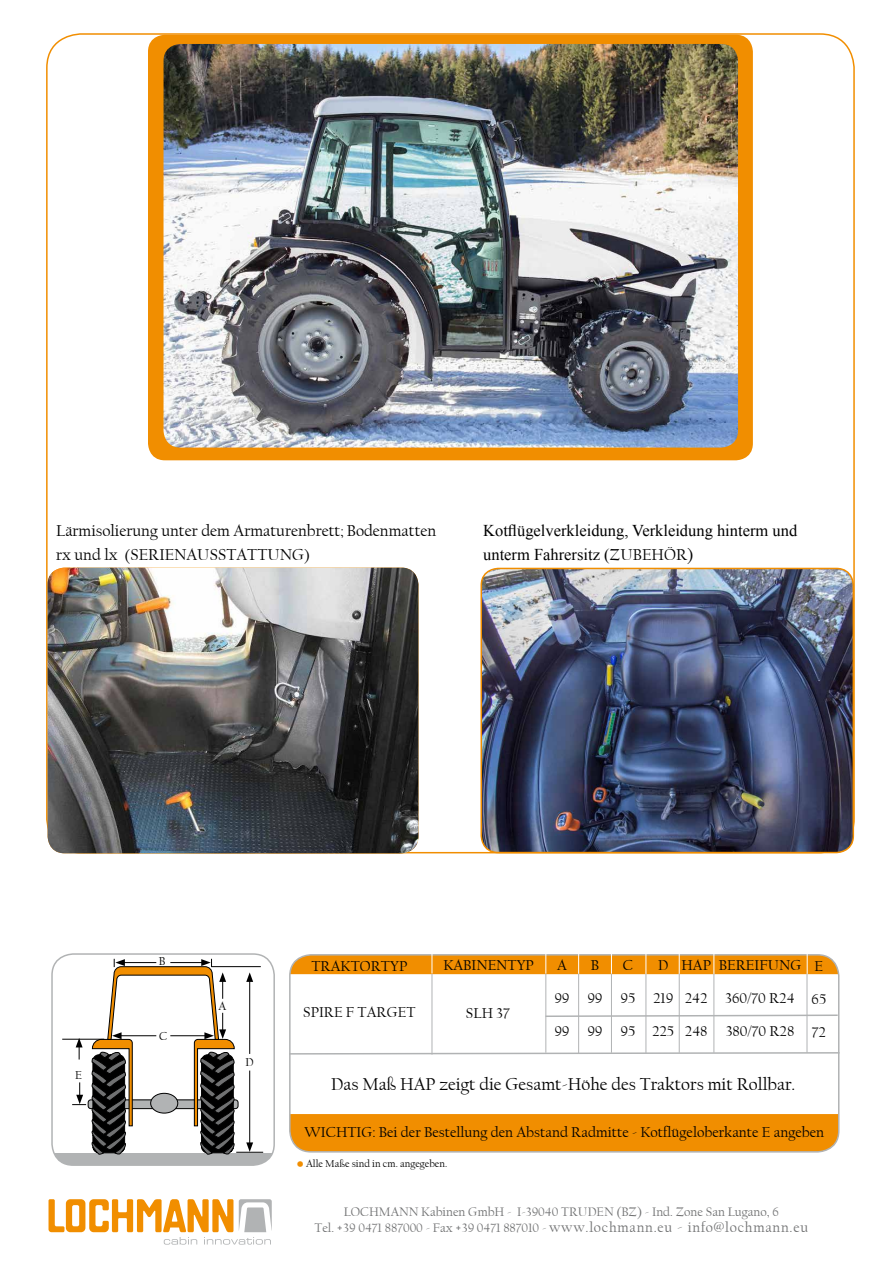
<style>
.page{position:relative;width:893px;height:1263px;background:#fff}
.page>*{position:absolute;margin:0;border:0;box-sizing:border-box;transform-origin:0 0}
.t1{font:18px "Californian FB";color:#000}
.t2{font:16.5px/24px "Californian FB";color:#000}
.t3{font:16.5px/24px "Times New Roman";color:#000}
.t4{font:15px "Californian FB";color:#000}
.t5{font:12.9px/16.2px "Californian FB";color:#707172;text-align:center}
.t6{font:12px "Californian FB";color:#000}
.t7{font:10.5px "Californian FB";color:#000}
.s1{font-size:15px}
.s2{font-family:"Californian FB"}
.s3{color:#f18e00}
.s4{font-size:14.55px}
.s5{font-size:16.2px}
</style>
<div class="page">
<div style="left:291px;top:1114px;width:548px;height:38px;background:#f18e00"></div>
<div style="left:289px;top:954px;width:550px;height:198px;border:2px solid #b1b3b4;border-radius:21px"></div>
<hr style="left:545px;top:973px;width:1px;height:80px;background:#b1b3b4">
<svg style="left:290px;top:954px;width:549px;height:20px;background:#ec9314"></svg>
<hr style="left:578px;top:950px;width:1px;height:31px;background:#fff">
<hr style="left:611px;top:950px;width:1px;height:31px;background:#fff">
<hr style="left:646px;top:950px;width:1px;height:31px;background:#fff">
<hr style="left:807px;top:951px;width:1px;height:30px;background:#fff">
<hr style="left:679px;top:950px;width:1px;height:31px;background:#fff">
<hr style="left:646px;top:973px;width:1px;height:80px;background:#b1b3b4">
<hr style="left:611px;top:973px;width:1px;height:80px;background:#b1b3b4">
<hr style="left:578px;top:973px;width:1px;height:81px;background:#b1b3b4">
<svg style="left:289px;top:1051px;width:551px;height:4px"></svg>
<hr style="left:679px;top:973px;width:1px;height:80px;background:#b1b3b4">
<hr style="left:807px;top:973px;width:1px;height:80px;background:#b1b3b4">
<hr style="left:713px;top:943px;width:1px;height:31px;background:#fff">
<hr style="left:713px;top:973px;width:1px;height:80px;background:#b1b3b4">
<svg style="left:545px;top:1014px;width:294px;height:4px"></svg>
<img style="left:48px;top:568px;width:370px;height:285px">
<img style="left:481px;top:568px;width:372px;height:284px">
<div style="left:480px;top:568px;width:374px;height:285px;border:2px solid #f18e00;border-radius:17px"></div>
<svg style="left:49px;top:1199px;width:223px;height:45px"></svg>
<div style="left:52px;top:1153px;width:222px;height:12px;background:#b1b3b4"></div>
<div style="left:51px;top:953px;width:224px;height:213px;border:2px solid #b1b3b4;border-radius:21px"></div>
<div style="left:88px;top:1100px;width:150px;height:8px;background:#b1b3b4;border-radius:3px"></div>
<div style="left:88px;top:1099px;width:150px;height:10px;border:1px solid #000;border-radius:3px"></div>
<hr style="left:62px;top:1039px;width:42px;height:1px;background:#000">
<svg style="left:72px;top:1082px;width:14px;height:23px"></svg>
<svg style="left:76px;top:1038px;width:7px;height:21px"></svg>
<svg style="left:92px;top:959px;width:171px;height:196px"></svg>
<div style="left:148px;top:35px;width:605px;height:425px;background:#f18e00;border-radius:17px"></div>
<img style="left:164px;top:44px;width:574px;height:404px">
<hr style="left:432px;top:974px;width:1px;height:80px;background:#b1b3b4">
<hr style="left:432px;top:943px;width:1px;height:30px;background:#fff">
<p class="t2" style="left:56px;top:519px;width:382px">Lärmisolierung unter dem Armaturenbrett<span class="s1">;</span> Bodenmatten rx und lx <span class="s1">(</span>SERIENAUSSTATTUNG<span class="s1">)</span></p>
<p class="t3" style="left:483px;top:518px;width:316px">Kotflügelverkleidung, Verkleidung hinterm und unterm Fahrersitz (<span class="s2">ZUBEHÖR)</span></p>
<p class="t6" style="left:159px;top:954px;width:8px">B</p>
<p class="t6" style="left:159px;top:1029px;width:10px">C</p>
<p class="t6" style="left:218px;top:999px;width:9px">A</p>
<p class="t6" style="left:246px;top:1055px;width:10px">D</p>
<p class="t4" style="left:311px;top:957px;width:97px">TRAKTORTYP</p>
<p class="t4" style="left:303px;top:1004px;width:114px">SPIRE F TARGET</p>
<p class="t4" style="left:443px;top:957px;width:92px">KABINENTYP</p>
<p class="t4" style="left:466px;top:1005px;width:45px">SLH 37</p>
<p class="t4" style="left:557px;top:957px;width:11px">A</p>
<p class="t4" style="left:554px;top:990px;width:17px">99</p>
<p class="t4" style="left:554px;top:1023px;width:17px">99</p>
<p class="t4" style="left:591px;top:957px;width:10px">B</p>
<p class="t4" style="left:587px;top:990px;width:17px">99</p>
<p class="t4" style="left:587px;top:1023px;width:17px">99</p>
<p class="t4" style="left:623px;top:957px;width:12px">C</p>
<p class="t4" style="left:620px;top:990px;width:16px">95</p>
<p class="t4" style="left:620px;top:1023px;width:16px">95</p>
<p class="t4" style="left:658px;top:957px;width:12px">D</p>
<p class="t4" style="left:653px;top:990px;width:22px">219</p>
<p class="t4" style="left:652px;top:1023px;width:24px">225</p>
<p class="t4" style="left:681px;top:957px;width:31px">HAP</p>
<p class="t4" style="left:685px;top:990px;width:24px">242</p>
<p class="t4" style="left:685px;top:1023px;width:24px">248</p>
<p class="t4" style="left:719px;top:957px;width:84px">BEREIFUNG</p>
<p class="t4" style="left:725px;top:990px;width:71px">360/70 R24</p>
<p class="t4" style="left:726px;top:1023px;width:70px">380/70 R28</p>
<p class="t4" style="left:815px;top:957px;width:10px">E</p>
<p class="t4" style="left:812px;top:990px;width:16px">65</p>
<p class="t4" style="left:812px;top:1023px;width:16px">72</p>
<p class="t6" style="left:75px;top:1068px;width:8px">E</p>
<p class="t1" style="left:331px;top:1074px;width:466px">Das Maß HAP zeigt die Gesamt-Höhe des Traktors mit Rollbar.</p>
<p class="t4" style="left:305px;top:1124px;width:521px">WICHTIG: Bei der Bestellung den Abstand Radmitte - Kotflügeloberkante E angeben</p>
<p class="t7" style="left:297px;top:1157px;width:152px"><span class="s3">•</span> Alle Maße sind in cm. angegeben.</p>
<p class="t5" style="left:314px;top:1204px;width:495px">LOCHMANN Kabinen GmbH - I-39040 TRUDEN (BZ) - Ind. Zone San Lugano, 6<br>Tel. +39 0471 887000 - Fax +39 0471 887010 - <span class="s4">www.lochmann.eu</span> <span class="s5">-</span> <span class="s4">info@lochmann.eu</span></p>
</div>
